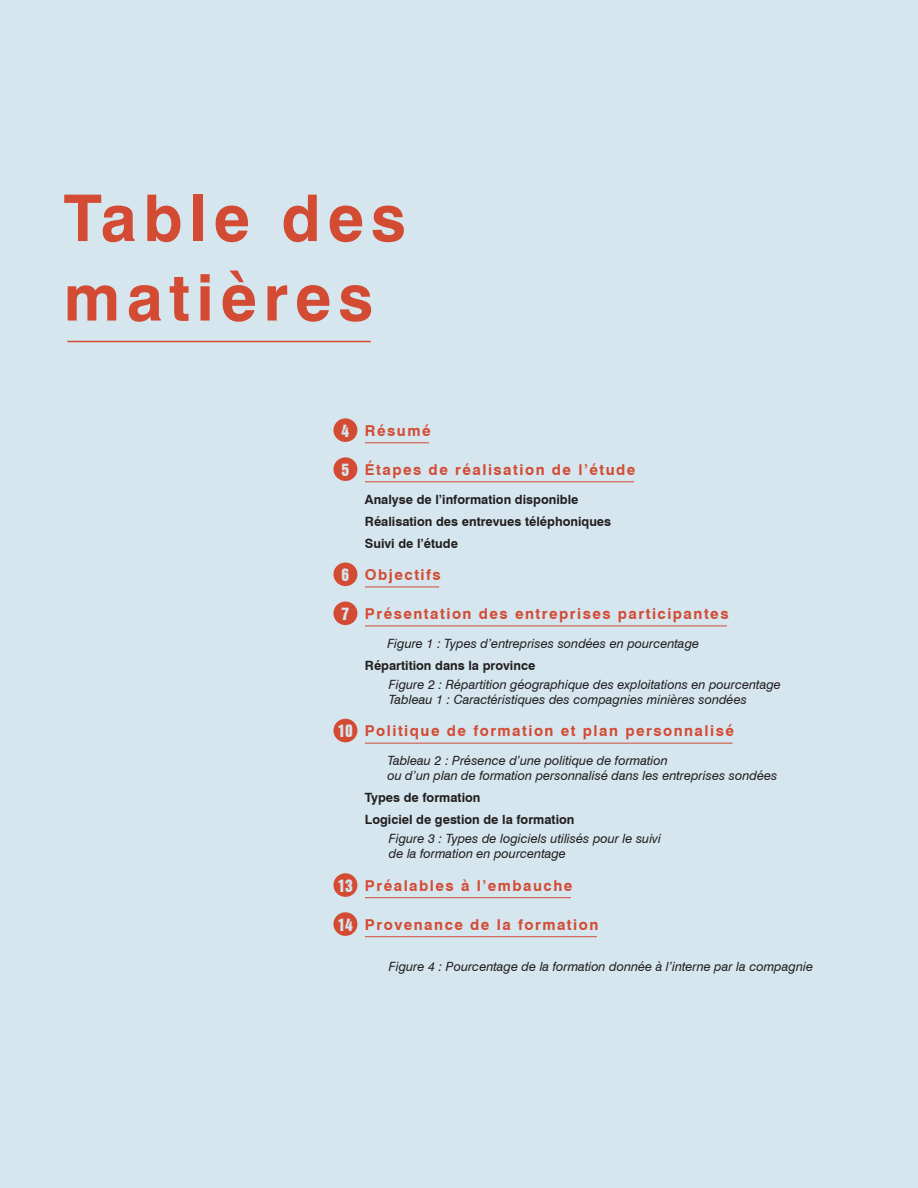
<style>
.page{position:relative;width:918px;height:1188px;background:#d5e6ee}
.page>*{position:absolute;margin:0;border:0;box-sizing:border-box;transform-origin:0 0}
.t1{font:700 64.5px/79.5px "Swiss 721 BT";letter-spacing:.1em;color:#d44b34}
.t2{font:700 15px "Swiss 721 BT";letter-spacing:.1em;color:#d44b34}
.t3{font:italic 12.75px/15.3px "Swiss 721 BT";color:#231f20}
.t4{font:700 12.75px/22px "Swiss 721 BT";color:#231f20}
.s1{font-family:"Swiss 921 BT Regular A";font-weight:400;font-size:15.45px;color:#d5e6ee}
.s2{font-weight:700;font-style:normal}
</style>
<div class="page">
<hr style="left:67px;top:341px;width:304px;height:1px;background:#d44b34">
<hr style="left:365px;top:443px;width:64px;height:1px;background:#d44b34">
<hr style="left:365px;top:482px;width:269px;height:1px;background:#d44b34">
<hr style="left:365px;top:587px;width:74px;height:1px;background:#d44b34">
<hr style="left:365px;top:626px;width:362px;height:1px;background:#d44b34">
<hr style="left:365px;top:743px;width:368px;height:1px;background:#d44b34">
<hr style="left:365px;top:897px;width:206px;height:1px;background:#d44b34">
<hr style="left:365px;top:936px;width:232px;height:1px;background:#d44b34">
<div style="left:333px;top:418px;width:24px;height:24px;background:#d44b34;border-radius:50%"></div>
<div style="left:333px;top:457px;width:24px;height:24px;background:#d44b34;border-radius:50%"></div>
<div style="left:333px;top:563px;width:24px;height:23px;background:#d44b34;border-radius:50%"></div>
<div style="left:333px;top:602px;width:24px;height:23px;background:#d44b34;border-radius:50%"></div>
<div style="left:333px;top:719px;width:24px;height:23px;background:#d44b34;border-radius:50%"></div>
<div style="left:333px;top:873px;width:24px;height:24px;background:#d44b34;border-radius:50%"></div>
<div style="left:333px;top:912px;width:24px;height:24px;background:#d44b34;border-radius:50%"></div>
<p class="t1" style="left:64px;top:178px;width:344px">Table des matières</p>
<p class="t2" style="left:341px;top:421px;width:91px"><span class="s1">4</span> Résumé</p>
<p class="t2" style="left:341px;top:460px;width:296px"><span class="s1">5</span> Étapes de réalisation de l’étude</p>
<p class="t4" style="left:365px;top:488px;width:248px">Analyse de l’information disponible<br>Réalisation des entrevues téléphoniques<br>Suivi de l’étude</p>
<p class="t2" style="left:341px;top:565px;width:101px"><span class="s1">6</span> Objectifs</p>
<p class="t2" style="left:341px;top:604px;width:389px"><span class="s1">7</span> Présentation des entreprises participantes</p>
<p class="t3" style="left:365px;top:632px;width:336px;line-height:22px;text-indent:22px">Figure 1 : Types d’entreprises sondées en pourcentage<br><span class="s2">Répartition dans la province</span></p>
<p class="t3" style="left:389px;top:676px;width:394px">Figure 2 : Répartition géographique des exploitations en pourcentage<br>Tableau 1 : Caractéristiques des compagnies minières sondées</p>
<p class="t2" style="left:338px;top:722px;width:398px"><span class="s1">10</span> Politique de formation et plan personnalisé</p>
<p class="t3" style="left:387px;top:753px;width:391px">Tableau 2 : Présence d’une politique de formation<br>ou d’un plan de formation personnalisé dans les entreprises sondées</p>
<p class="t4" style="left:365px;top:787px;width:211px">Types de formation<br>Logiciel de gestion de la formation</p>
<p class="t3" style="left:389px;top:831px;width:274px">Figure 3 : Types de logiciels utilisés pour le suivi de la formation en pourcentage</p>
<p class="t2" style="left:338px;top:876px;width:236px"><span class="s1">13</span> Préalables à l’embauche</p>
<p class="t2" style="left:338px;top:915px;width:262px"><span class="s1">14</span> Provenance de la formation</p>
<p class="t3" style="left:389px;top:958px;width:426px">Figure 4 : Pourcentage de la formation donnée à l’interne par la compagnie</p>
</div>
